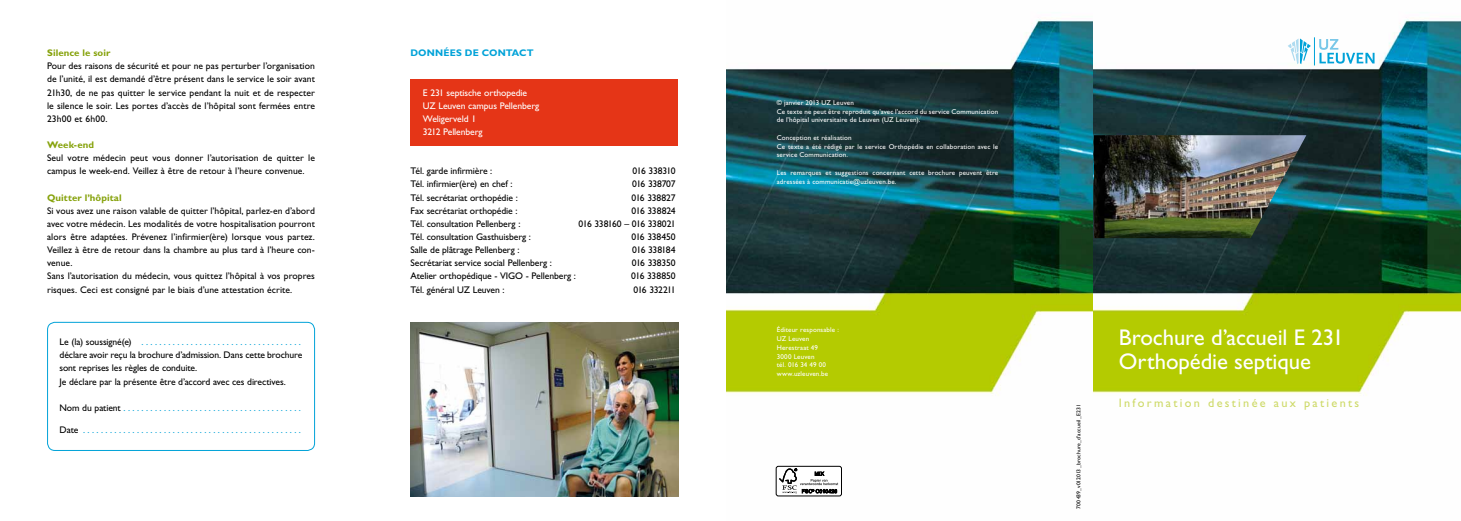
<style>
.page{position:relative;width:1461px;height:521px;background:#fff}
.page>*{position:absolute;margin:0;border:0;box-sizing:border-box;transform-origin:0 0}
.t1{font:22.75px/24.5px "Gill Sans Std";letter-spacing:-.005em;color:#fff}
.t2{font:12.25px "Gill Sans Std";letter-spacing:.19em;color:#ceda69}
.t3{font:9.62px/13.1px "Gill Sans Std";letter-spacing:-.005em;color:#000}
.t4{font:9.62px "Gill Sans Std";letter-spacing:-.01em;color:#00a2d8}
.t5{font:9.62px/13.1px "Gill Sans Std";letter-spacing:-.01em;color:#fff}
.t6{font:700 9.62px "Gill Sans Std";letter-spacing:.005em;color:#86a20b}
.t7{font:9.62px "Gill Sans Std";letter-spacing:-.045em;color:#000}
.t8{font:9.62px "Gill Sans Std";letter-spacing:-.03em;color:#000}
.t9{font:9.62px "Gill Sans Std";letter-spacing:-.055em;color:#000}
.t10{font:700 9.62px "Gill Sans Std";letter-spacing:.01em;color:#00a2d8}
.t11{font:9.62px "Gill Sans Std";letter-spacing:-.05em;color:#000}
.t12{font:9.62px "Gill Sans Std";letter-spacing:-.04em;color:#000}
.t13{font:7px/8.8px "Gill Sans Std";letter-spacing:.015em;color:#fff}
.t14{font:5.69px "Gill Sans Std";letter-spacing:.02em;color:#000}
.s1{color:#00a2d8}
.s2{color:#000}
</style>
<div class="page">
<div style="left:410px;top:79px;width:268px;height:67px;background:#e53517"></div>
<img style="left:727px;top:19px;width:734px;height:478px">
<svg style="left:1288px;top:37px;width:86px;height:28px"></svg>
<img style="left:1094px;top:135px;width:212px;height:103px">
<div style="left:47px;top:322px;width:268px;height:129px;border:1px solid #00a2d8;border-radius:7px"></div>
<img style="left:410px;top:322px;width:268px;height:174px">
<div style="left:776px;top:466px;width:65px;height:30px;background:#fff;border-radius:2px"></div>
<div style="left:776px;top:466px;width:66px;height:30px;border:1px solid #000;border-radius:2px"></div>
<svg style="left:779px;top:468px;width:59px;height:26px"></svg>
<p class="t6" style="left:47px;top:47px;width:65px">Silence le soir</p>
<p class="t3" style="left:47px;top:60px;width:269px;text-align:justify">Pour des raisons de sécurité et pour ne pas perturber l’organisation de l’unité, il est demandé d’être présent dans le service le soir avant 21h30, de ne pas quitter le service pendant la nuit et de respecter le silence le soir. Les portes d’accès de l’hôpital sont fermées entre 23h00 et 6h00.</p>
<p class="t6" style="left:47px;top:139px;width:48px">Week-end</p>
<p class="t3" style="left:47px;top:151px;width:269px">Seul votre médecin peut vous donner l’autorisation de quitter le campus le week-end. Veillez à être de retour à l’heure convenue.</p>
<p class="t6" style="left:47px;top:192px;width:76px">Quitter l’hôpital</p>
<p class="t3" style="left:47px;top:204px;width:269px">Si vous avez une raison valable de quitter l’hôpital, parlez-en d’abord avec votre médecin. Les modalités de votre hospitalisation pourront alors être adaptées. Prévenez l’infirmier(ère) lorsque vous partez.<br>Veillez à être de retour dans la chambre au plus tard à l’heure con&shy;venue.<br>Sans l’autorisation du médecin, vous quittez l’hôpital à vos propres risques. Ceci est consigné par le biais d’une attestation écrite.</p>
<p class="t3" style="left:60px;top:335px;width:245px">Le (la) soussigné(e) <span class="s1">....................................<br></span>déclare avoir reçu la brochure d’admission. Dans cette brochure sont reprises les règles de conduite.<br>Je déclare par la présente être d’accord avec ces directives.</p>
<p class="t4" style="left:60px;top:402px;width:68px"><span class="s2">Nom du patient</span> ........................................</p>
<p class="t4" style="left:60px;top:424px;width:25px"><span class="s2">Date</span> .................................................</p>
<p class="t10" style="left:410px;top:47px;width:125px">DONNÉES DE CONTACT</p>
<p class="t5" style="left:423px;top:86px;width:118px">E 231 septische orthopedie<br>UZ Leuven campus Pellenberg<br>Weligerveld 1<br>3212 Pellenberg</p>
<p class="t3" style="left:410px;top:165px;width:83px">Tél. garde infirmière :</p>
<p class="t11" style="left:633px;top:166px;width:45px">016 338310</p>
<p class="t3" style="left:410px;top:178px;width:104px">Tél. infirmier(ère) en chef :</p>
<p class="t8" style="left:632px;top:179px;width:45px">016 338707</p>
<p class="t3" style="left:410px;top:191px;width:109px">Tél. secrétariat orthopédie :</p>
<p class="t8" style="left:631px;top:192px;width:46px">016 338827</p>
<p class="t3" style="left:410px;top:204px;width:109px">Fax secrétariat orthopédie :</p>
<p class="t12" style="left:632px;top:205px;width:46px">016 338824</p>
<p class="t3" style="left:410px;top:217px;width:111px">Tél. consultation Pellenberg :</p>
<p class="t7" style="left:579px;top:218px;width:99px">016 338160 – 016 338021</p>
<p class="t3" style="left:410px;top:230px;width:122px">Tél. consultation Gasthuisberg :</p>
<p class="t3" style="left:631px;top:230px;width:46px">016 338450</p>
<p class="t3" style="left:410px;top:243px;width:111px">Salle de plâtrage Pellenberg :</p>
<p class="t9" style="left:632px;top:244px;width:45px">016 338184</p>
<p class="t3" style="left:410px;top:256px;width:143px">Secrétariat service social Pellenberg :</p>
<p class="t3" style="left:632px;top:256px;width:45px">016 338350</p>
<p class="t3" style="left:410px;top:270px;width:167px">Atelier orthopédique - VIGO - Pellenberg :</p>
<p class="t3" style="left:631px;top:270px;width:46px">016 338850</p>
<p class="t3" style="left:410px;top:283px;width:96px">Tél. général UZ Leuven :</p>
<p class="t9" style="left:633px;top:284px;width:44px">016 332211</p>
<p class="t13" style="left:777px;top:98px;width:223px">© janvier 2013 UZ Leuven<br>Ce texte ne peut être reproduit qu’avec l’accord du service Communication de l’hôpital universitaire de Leuven (UZ Leuven).</p>
<p class="t13" style="left:777px;top:133px;width:223px">Conception et réalisation<br>Ce texte a été rédigé par le service Orthopédie en collaboration avec le service Communication.</p>
<p class="t13" style="left:777px;top:168px;width:223px">Les remarques et suggestions concernant cette brochure peuvent être adressées à communicatie@uzleuven.be.</p>
<p class="t13" style="left:777px;top:326px;width:64px">Éditeur responsable :<br>UZ Leuven<br>Herestraat 49<br>3000 Leuven<br>tél. 016 34 49 00 www.uzleuven.be</p>
<p class="t14" style="left:1075px;top:508px;width:105px;rotate:-90deg">700439_v012013_brochure_d’accueil_E231</p>
<h1 class="t1" style="left:1119px;top:325px;width:227px">Brochure d’accueil E 231<br>Orthopédie septique</h1>
<p class="t2" style="left:1119px;top:396px;width:242px">Information destinée aux patients</p>
</div>
